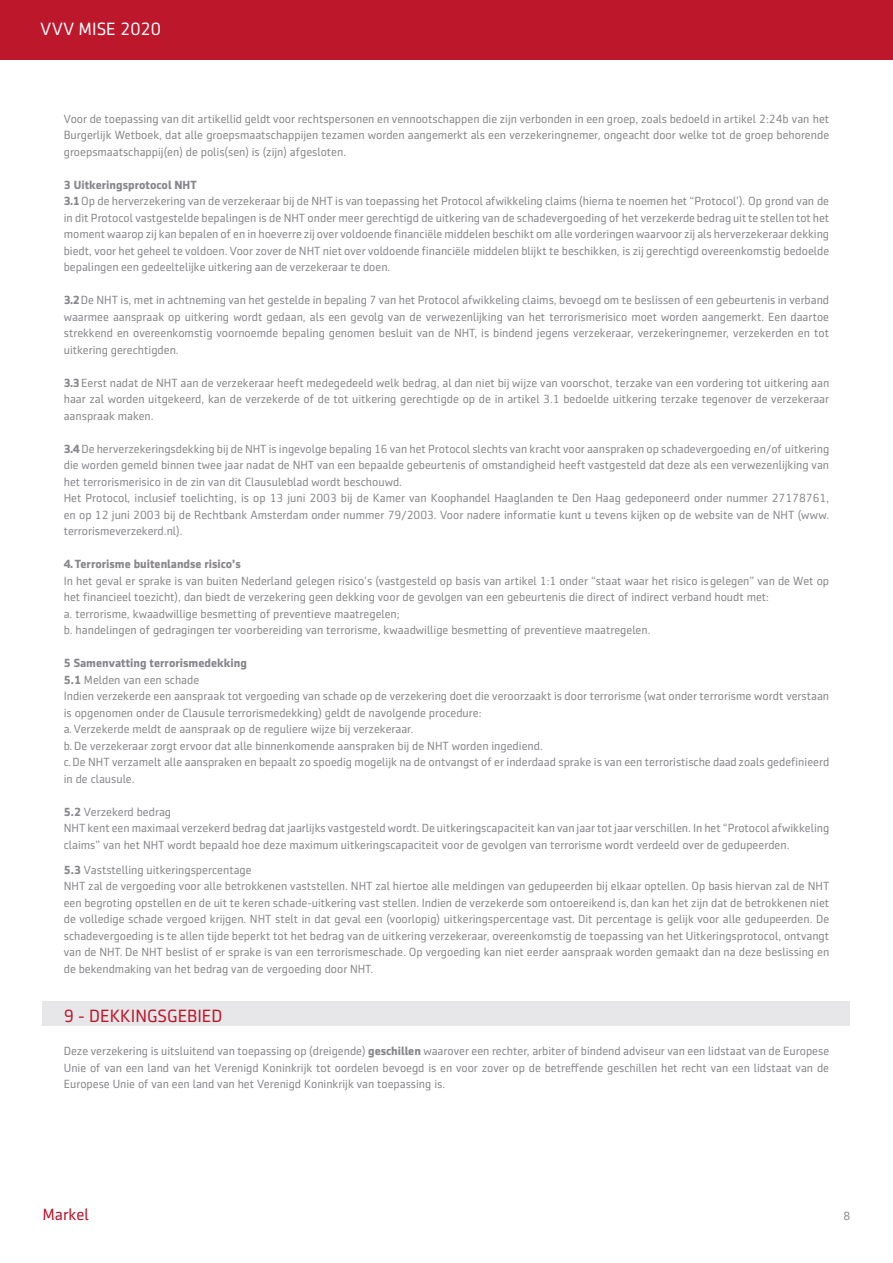
<style>
.page{position:relative;width:893px;height:1263px;background:#fff}
.page>*{position:absolute;margin:0;border:0;box-sizing:border-box;transform-origin:0 0}
.t1{font:18px "Sentico Sans DT";color:#bd172b}
.t2{font:18px "Sentico Sans DT";color:#fff}
.t3{font:16.5px "Sentico Sans DT";color:#bd172b}
.t4{font:12px/16.5px "Sentico Sans DT";color:#89878b}
.t5{font:700 12px "Sentico Sans DT";color:#89878b}
.s1{font-weight:700}
</style>
<div class="page">
<div style="left:43px;top:1001px;width:807px;height:25px;background:#e7e6e8"></div>
<div style="left:0;top:0;width:893px;height:59px;background:#bd172b"></div>
<h1 class="t2" style="left:41px;top:19px;width:122px">VVV MISE 2020</h1>
<p class="t4" style="left:64px;top:111px;width:767px;text-align:justify">Voor de toepassing van dit artikellid geldt voor rechtspersonen en vennootschappen die zijn verbonden in een groep, zoals bedoeld in artikel 2:24b van het Burgerlijk Wetboek, dat alle groepsmaatschappijen tezamen worden aangemerkt als een verzekeringnemer, ongeacht door welke tot de groep behorende groepsmaatschappij(en) de polis(sen) is (zijn) afgesloten.</p>
<p class="t4" style="left:64px;top:177px;width:767px"><span class="s1">3 Uitkeringsprotocol NHT<br>3.1</span> Op de herverzekering van de verzekeraar bij de NHT is van toepassing het Protocol afwikkeling claims (hierna te noemen het “Protocol’). Op grond van de in dit Protocol vastgestelde bepalingen is de NHT onder meer gerechtigd de uitkering van de schadevergoeding of het verzekerde bedrag uit te stellen tot het moment waarop zij kan bepalen of en in hoeverre zij over voldoende financiële middelen beschikt om alle vorderingen waarvoor zij als herverzekeraar dekking biedt, voor het geheel te voldoen. Voor zover de NHT niet over voldoende financiële middelen blijkt te beschikken, is zij gerechtigd overeenkomstig bedoelde bepalingen een gedeeltelijke uitkering aan de verzekeraar te doen.</p>
<p class="t4" style="left:64px;top:292px;width:767px;text-align:justify"><span class="s1">3.2</span> De NHT is, met in achtneming van het gestelde in bepaling 7 van het Protocol afwikkeling claims, bevoegd om te beslissen of een gebeurtenis in verband waarmee aanspraak op uitkering wordt gedaan, als een gevolg van de verwezenlijking van het terrorismerisico moet worden aangemerkt. Een daartoe strekkend en overeenkomstig voornoemde bepaling genomen besluit van de NHT, is bindend jegens verzekeraar, verzekeringnemer, verzekerden en tot uitkering gerechtigden.</p>
<p class="t4" style="left:64px;top:375px;width:767px;text-align:justify"><span class="s1">3.3</span> Eerst nadat de NHT aan de verzekeraar heeft medegedeeld welk bedrag, al dan niet bij wijze van voorschot, terzake van een vordering tot uitkering aan haar zal worden uitgekeerd, kan de verzekerde of de tot uitkering gerechtigde op de in artikel 3.1 bedoelde uitkering terzake tegenover de verzekeraar aanspraak maken.</p>
<p class="t4" style="left:64px;top:441px;width:767px"><span class="s1">3.4</span> De herverzekeringsdekking bij de NHT is ingevolge bepaling 16 van het Protocol slechts van kracht voor aanspraken op schadevergoeding en/of uitkering die worden gemeld binnen twee jaar nadat de NHT van een bepaalde gebeurtenis of omstandigheid heeft vastgesteld dat deze als een verwezenlijking van het terrorismerisico in de zin van dit Clausuleblad wordt beschouwd.<br>Het Protocol, inclusief toelichting, is op 13 juni 2003 bij de Kamer van Koophandel Haaglanden te Den Haag gedeponeerd onder nummer 27178761, en op 12 juni 2003 bij de Rechtbank Amsterdam onder nummer 79/2003. Voor nadere informatie kunt u tevens kijken op de website van de NHT (www. terrorismeverzekerd.nl).</p>
<p class="t5" style="left:64px;top:557px;width:179px">4. Terrorisme buitenlandse risico’s</p>
<p class="t4" style="left:64px;top:573px;width:767px">In het geval er sprake is van buiten Nederland gelegen risico’s (vastgesteld op basis van artikel 1:1 onder “staat waar het risico is gelegen” van de Wet op het financieel toezicht), dan biedt de verzekering geen dekking voor de gevolgen van een gebeurtenis die direct of indirect verband houdt met:<br>a. terrorisme, kwaadwillige besmetting of preventieve maatregelen;<br>b. handelingen of gedragingen ter voorbereiding van terrorisme, kwaadwillige besmetting of preventieve maatregelen.</p>
<p class="t4" style="left:64px;top:655px;width:767px"><span class="s1">5 Samenvatting terrorismedekking<br>5.1</span> Melden van een schade<br>Indien verzekerde een aanspraak tot vergoeding van schade op de verzekering doet die veroorzaakt is door terrorisme (wat onder terrorisme wordt verstaan is opgenomen onder de Clausule terrorismedekking) geldt de navolgende procedure:<br>a. Verzekerde meldt de aanspraak op de reguliere wijze bij verzekeraar.<br>b. De verzekeraar zorgt ervoor dat alle binnenkomende aanspraken bij de NHT worden ingediend.<br>c. De NHT verzamelt alle aanspraken en bepaalt zo spoedig mogelijk na de ontvangst of er inderdaad sprake is van een terroristische daad zoals gedefinieerd in de clausule.</p>
<p class="t4" style="left:64px;top:804px;width:767px"><span class="s1">5.2</span> Verzekerd bedrag<br>NHT kent een maximaal verzekerd bedrag dat jaarlijks vastgesteld wordt. De uitkeringscapaciteit kan van jaar tot jaar verschillen. In het “Protocol afwikkeling claims” van het NHT wordt bepaald hoe deze maximum uitkeringscapaciteit voor de gevolgen van terrorisme wordt verdeeld over de gedupeerden.</p>
<p class="t4" style="left:64px;top:861px;width:767px"><span class="s1">5.3</span> Vaststelling uitkeringspercentage<br>NHT zal de vergoeding voor alle betrokkenen vaststellen. NHT zal hiertoe alle meldingen van gedupeerden bij elkaar optellen. Op basis hiervan zal de NHT een begroting opstellen en de uit te keren schade-uitkering vast stellen. Indien de verzekerde som ontoereikend is, dan kan het zijn dat de betrokkenen niet de volledige schade vergoed krijgen. NHT stelt in dat geval een (voorlopig) uitkeringspercentage vast. Dit percentage is gelijk voor alle gedupeerden. De schadevergoeding is te allen tijde beperkt tot het bedrag van de uitkering verzekeraar, overeenkomstig de toepassing van het Uitkeringsprotocol, ontvangt van de NHT. De NHT beslist of er sprake is van een terrorismeschade. Op vergoeding kan niet eerder aanspraak worden gemaakt dan na deze beslissing en de bekendmaking van het bedrag van de vergoeding door NHT.</p>
<h1 class="t1" style="left:64px;top:1006px;width:160px">9 - DEKKINGSGEBIED</h1>
<p class="t4" style="left:64px;top:1043px;width:767px;text-align:justify">Deze verzekering is uitsluitend van toepassing op (dreigende) <span class="s1">geschillen</span> waarover een rechter, arbiter of bindend adviseur van een lidstaat van de Europese Unie of van een land van het Verenigd Koninkrijk tot oordelen bevoegd is en voor zover op de betreffende geschillen het recht van een lidstaat van de Europese Unie of van een land van het Verenigd Koninkrijk van toepassing is.</p>
<h2 class="t3" style="left:43px;top:1206px;width:48px">Markel</h2>
<p class="t4" style="left:844px;top:1208px;width:8px">8</p>
</div>
